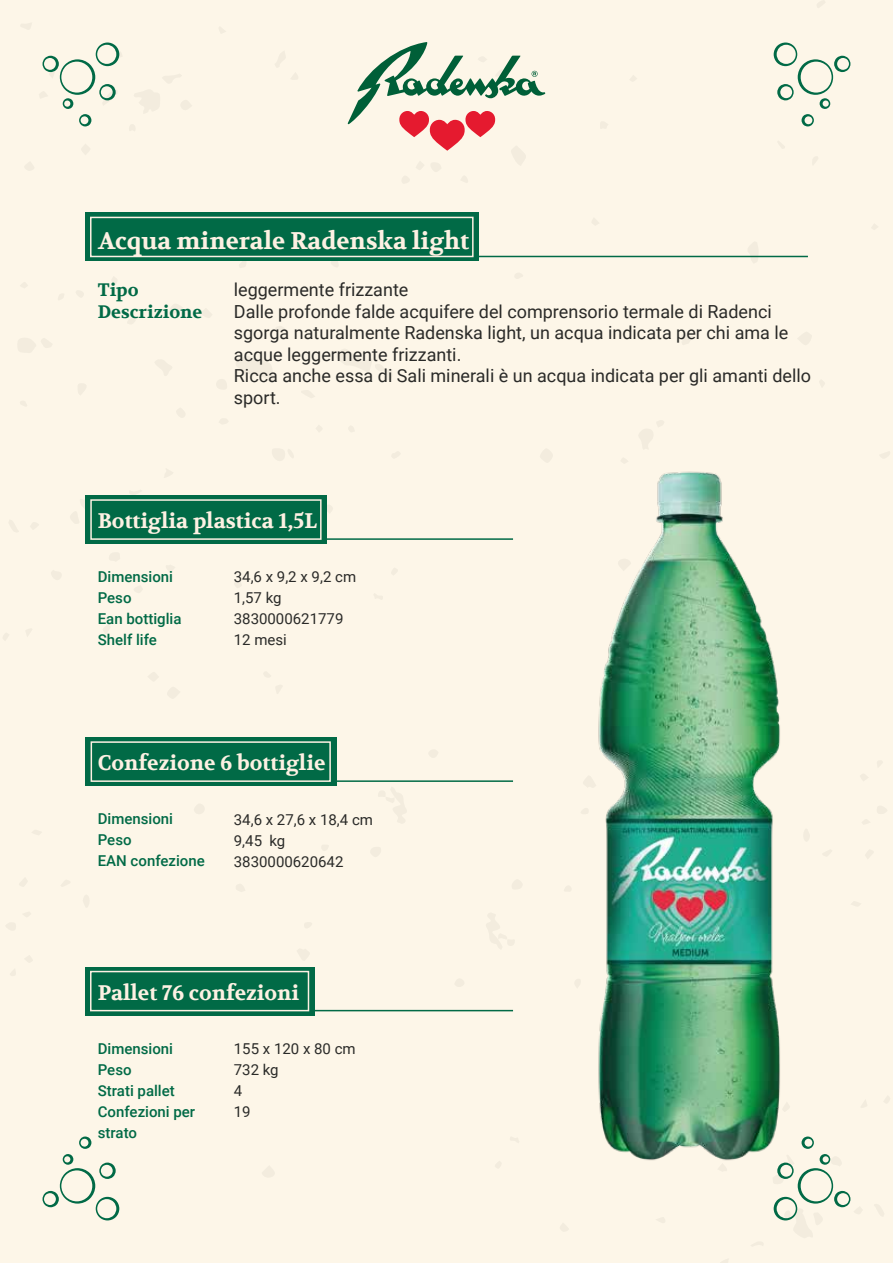
<style>
.page{position:relative;width:893px;height:1263px;background:#fdf1e3}
.page>*{position:absolute;margin:0;border:0;box-sizing:border-box;transform-origin:0 0}
.t1{font:700 24px "Volkhov";color:#fdf1e3}
.t2{font:700 21px "Volkhov";color:#fdf1e3}
.t3{font:18px/21.6px "Roboto";color:#2a2a28}
.t4{font:700 18px/21.6px "Volkhov";color:#016a46}
.t5{font:500 15px/21px "Roboto";color:#016a46}
.t6{font:15px/21px "Roboto";color:#2a2a28}
</style>
<div class="page">
<svg style="left:747px;top:255px;width:12px;height:3px"></svg>
<div style="left:147px;top:671px;width:12px;height:11px;background:#f3ecde;border-radius:50%"></div>
<div style="left:81px;top:143px;width:10px;height:12px;background:#f3ecde;border-radius:50%"></div>
<div style="left:315px;top:424px;width:8px;height:9px;background:#f3ecde;border-radius:50%"></div>
<hr style="left:85px;top:538px;width:428px;height:2px;background:#016a46">
<div style="left:85px;top:495px;width:242px;height:49px;background:#016a46"></div>
<div style="left:90px;top:499px;width:232px;height:41px;border:2px solid #fdf1e3"></div>
<hr style="left:85px;top:780px;width:428px;height:2px;background:#016a46">
<div style="left:85px;top:737px;width:251px;height:49px;background:#016a46"></div>
<div style="left:91px;top:741px;width:240px;height:41px;border:2px solid #fdf1e3"></div>
<hr style="left:85px;top:1010px;width:428px;height:1px;background:#016a46">
<div style="left:85px;top:967px;width:229px;height:48px;background:#016a46"></div>
<div style="left:90px;top:971px;width:219px;height:40px;border:2px solid #fdf1e3"></div>
<hr style="left:85px;top:256px;width:723px;height:1px;background:#016a46">
<div style="left:85px;top:213px;width:394px;height:48px;background:#016a46"></div>
<div style="left:90px;top:217px;width:384px;height:40px;border:2px solid #fdf1e3"></div>
<svg style="left:348px;top:42px;width:197px;height:109px"></svg>
<svg style="left:42px;top:42px;width:78px;height:85px"></svg>
<svg style="left:774px;top:42px;width:76px;height:85px"></svg>
<svg style="left:773px;top:1136px;width:78px;height:85px"></svg>
<svg style="left:43px;top:1136px;width:76px;height:84px"></svg>
<img style="left:598px;top:471px;width:206px;height:700px">
<h1 class="t1" style="left:98px;top:226px;width:373px">Acqua minerale Radenska light</h1>
<p class="t4" style="left:98px;top:280px;width:106px">Tipo<br>Descrizione</p>
<p class="t3" style="left:234px;top:278px;width:579px">leggermente frizzante<br>Dalle profonde falde acquifere del comprensorio termale di Radenci sgorga naturalmente Radenska light, un acqua indicata per chi ama le acque leggermente frizzanti.<br>Ricca anche essa di Sali minerali è un acqua indicata per gli amanti dello sport.</p>
<p class="t2" style="left:98px;top:509px;width:221px">Bottiglia plastica 1,5L</p>
<p class="t5" style="left:98px;top:566px;width:85px">Dimensioni<br>Peso<br>Ean bottiglia<br>Shelf life</p>
<p class="t6" style="left:234px;top:566px;width:124px">34,6 x 9,2 x 9,2 cm<br>1,57 kg<br>3830000621779<br>12 mesi</p>
<p class="t2" style="left:98px;top:750px;width:229px">Confezione 6 bottiglie</p>
<p class="t5" style="left:98px;top:808px;width:109px">Dimensioni<br>Peso<br>EAN confezione</p>
<p class="t6" style="left:234px;top:808px;width:141px">34,6 x 27,6 x 18,4 cm<br>9,45 kg<br>3830000620642</p>
<p class="t2" style="left:98px;top:980px;width:203px">Pallet 76 confezioni</p>
<p class="t5" style="left:98px;top:1038px;width:99px">Dimensioni<br>Peso<br>Strati pallet<br>Confezioni per strato</p>
<p class="t6" style="left:234px;top:1037px;width:123px">155 x 120 x 80 cm<br>732 kg<br>4<br>19</p>
</div>
